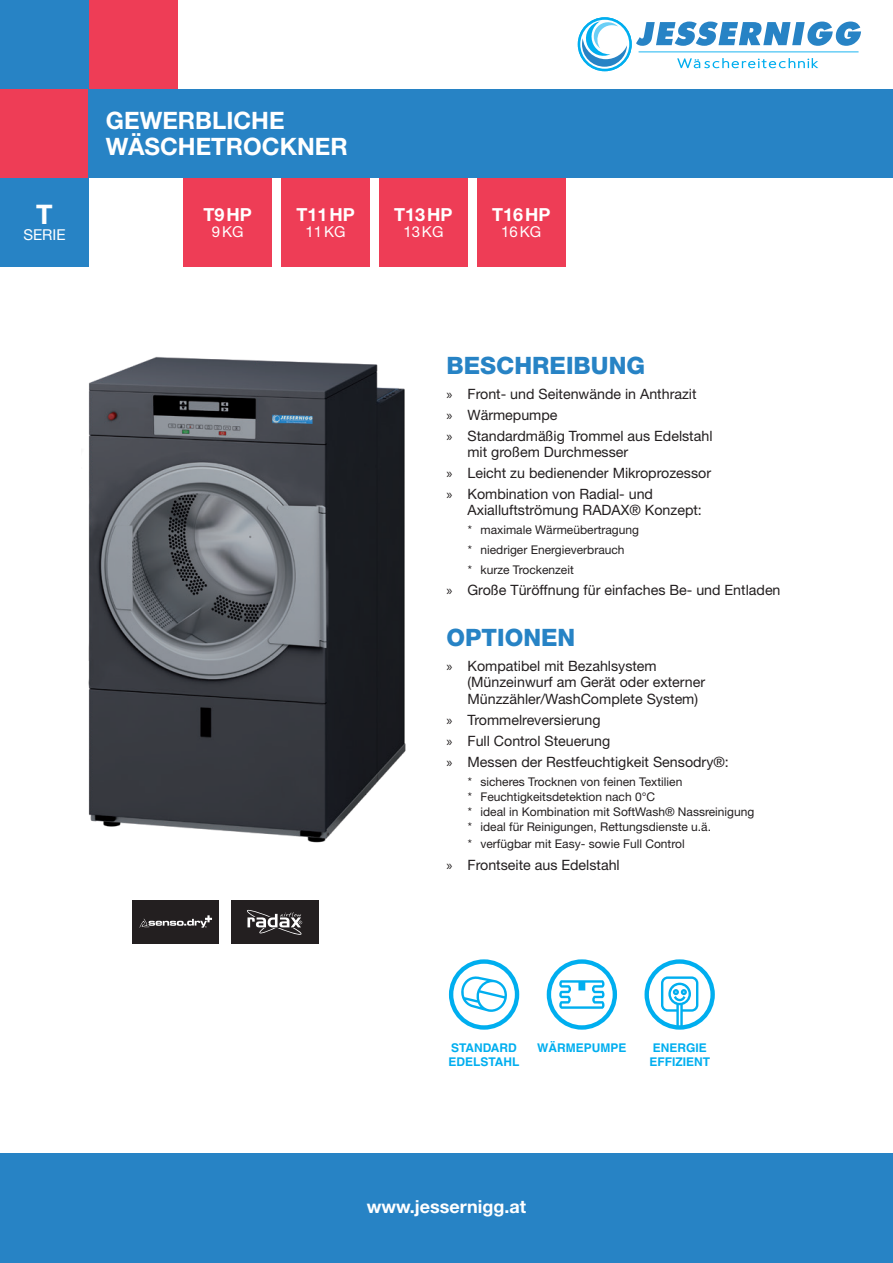
<style>
.page{position:relative;width:893px;height:1263px;background:#fff}
.page>*{position:absolute;margin:0;border:0;box-sizing:border-box;transform-origin:0 0}
.t1{font:700 27px "Helvetica Neue LT Std";color:#fff}
.t2{font:700 24px/25.8px "Helvetica Neue LT Std";color:#fff}
.t3{font:800 24px "Helvetica Neue";color:#2783c5}
.t4{font:700 18px "Helvetica Neue LT Std";color:#fff}
.t5{font:15px "Helvetica Neue LT Std";color:#fff}
.t6{font:14.25px/20.7px "Helvetica Neue";color:#231f20}
.t7{font:12px/15px "Helvetica Neue";color:#231f20}
.t8{font:700 12px/13.5px "Helvetica";color:#00aeef}
.s1{font-family:"Myriad Pro"}
</style>
<div class="page">
<div style="left:0;top:1153px;width:893px;height:110px;background:#2783c5"></div>
<svg style="left:636px;top:22px;width:225px;height:24px"></svg>
<svg style="left:677px;top:58px;width:141px;height:10px"></svg>
<hr style="left:639px;top:51px;width:219px;height:2px;background:#6bcff6">
<svg style="left:578px;top:17px;width:54px;height:54px"></svg>
<svg style="left:580px;top:20px;width:49px;height:49px"></svg>
<svg style="left:582px;top:20px;width:45px;height:47px"></svg>
<div style="left:0;top:0;width:89px;height:89px;background:#2783c5"></div>
<div style="left:89px;top:0;width:89px;height:89px;background:#ee3d56"></div>
<div style="left:0;top:89px;width:89px;height:89px;background:#ee3d56"></div>
<div style="left:183px;top:178px;width:89px;height:89px;background:#ee3d56"></div>
<div style="left:281px;top:178px;width:89px;height:89px;background:#ee3d56"></div>
<div style="left:379px;top:178px;width:89px;height:89px;background:#ee3d56"></div>
<div style="left:477px;top:178px;width:89px;height:89px;background:#ee3d56"></div>
<div style="left:89px;top:89px;width:804px;height:89px;background:#2783c5"></div>
<svg style="left:449px;top:959px;width:70px;height:71px"></svg>
<svg style="left:644px;top:959px;width:71px;height:71px"></svg>
<div style="left:231px;top:900px;width:87px;height:43px;background:#231f20"></div>
<svg style="left:247px;top:910px;width:55px;height:25px"></svg>
<div style="left:132px;top:900px;width:87px;height:43px;background:#231f20"></div>
<svg style="left:139px;top:915px;width:73px;height:13px"></svg>
<svg style="left:547px;top:959px;width:70px;height:71px"></svg>
<img style="left:88px;top:356px;width:318px;height:487px">
<div style="left:0;top:178px;width:89px;height:89px;background:#2783c5"></div>
<h1 class="t1" style="left:36px;top:197px;width:18px">T</h1>
<p class="t5" style="left:23px;top:226px;width:44px">SERIE</p>
<h2 class="t2" style="left:106px;top:107px;width:243px">GEWERBLICHE<br>WÄSCHETROCKNER</h2>
<p class="t4" style="left:204px;top:203px;width:50px">T9HP</p>
<p class="t5" style="left:212px;top:223px;width:33px">9KG</p>
<p class="t4" style="left:296px;top:203px;width:60px">T11HP</p>
<p class="t5" style="left:306px;top:223px;width:41px">11KG</p>
<p class="t4" style="left:394px;top:203px;width:60px">T13HP</p>
<p class="t5" style="left:403px;top:223px;width:41px">13KG</p>
<p class="t4" style="left:492px;top:203px;width:60px">T16HP</p>
<p class="t5" style="left:501px;top:223px;width:41px">16KG</p>
<h2 class="t3" style="left:446px;top:351px;width:200px">BESCHREIBUNG</h2>
<p class="t6" style="left:446px;top:383px;width:267px"><span class="s1">»</span> Front- und Seitenwände in Anthrazit<br><span class="s1">»</span> Wärmepumpe<br><span class="s1">»</span> Standardmäßig Trommel aus Edelstahl</p>
<p class="t6" style="left:446px;top:441px;width:266px;text-indent:21px">mit großem Durchmesser<br><span class="s1">»</span> Leicht zu bedienender Mikroprozessor <span class="s1">»</span> Kombination von Radial- und</p>
<p class="t6" style="left:467px;top:499px;width:236px">Axialluftströmung RADAX® Konzept:</p>
<p class="t7" style="left:468px;top:520px;width:173px;line-height:19.2px">* maximale Wärmeübertragung * niedriger Energieverbrauch</p>
<p class="t7" style="left:468px;top:562px;width:108px">* kurze Trockenzeit</p>
<p class="t6" style="left:446px;top:580px;width:336px"><span class="s1">»</span> Große Türöffnung für einfaches Be- und Entladen</p>
<h2 class="t3" style="left:446px;top:623px;width:130px">OPTIONEN</h2>
<p class="t6" style="left:467px;top:657px;width:239px;line-height:16.5px;text-indent:-21px"><span class="s1">»</span> Kompatibel mit Bezahlsystem (Münzeinwurf am Gerät oder externer<br>Münzzähler/WashComplete System)</p>
<p class="t6" style="left:446px;top:709px;width:284px"><span class="s1">»</span> Trommelreversierung<br><span class="s1">»</span> Full Control Steuerung<br><span class="s1">»</span> Messen der Restfeuchtigkeit Sensodry®:</p>
<p class="t7" style="left:468px;top:774px;width:288px">* sicheres Trocknen von feinen Textilien<br>* Feuchtigkeitsdetektion nach 0°C<br>* ideal in Kombination mit SoftWash® Nassreinigung * ideal für Reinigungen, Rettungsdienste u.ä.</p>
<p class="t7" style="left:468px;top:836px;width:218px">* verfügbar mit Easy- sowie Full Control</p>
<p class="t6" style="left:446px;top:855px;width:175px"><span class="s1">»</span> Frontseite aus Edelstahl</p>
<p class="t8" style="left:449px;top:1041px;width:72px">STANDARD<br>EDELSTAHL</p>
<p class="t8" style="left:537px;top:1041px;width:91px">WÄRMEPUMPE</p>
<p class="t8" style="left:649px;top:1041px;width:62px">ENERGIE<br>EFFIZIENT</p>
<p class="t4" style="left:367px;top:1195px;width:161px">www.jessernigg.at</p>
</div>
